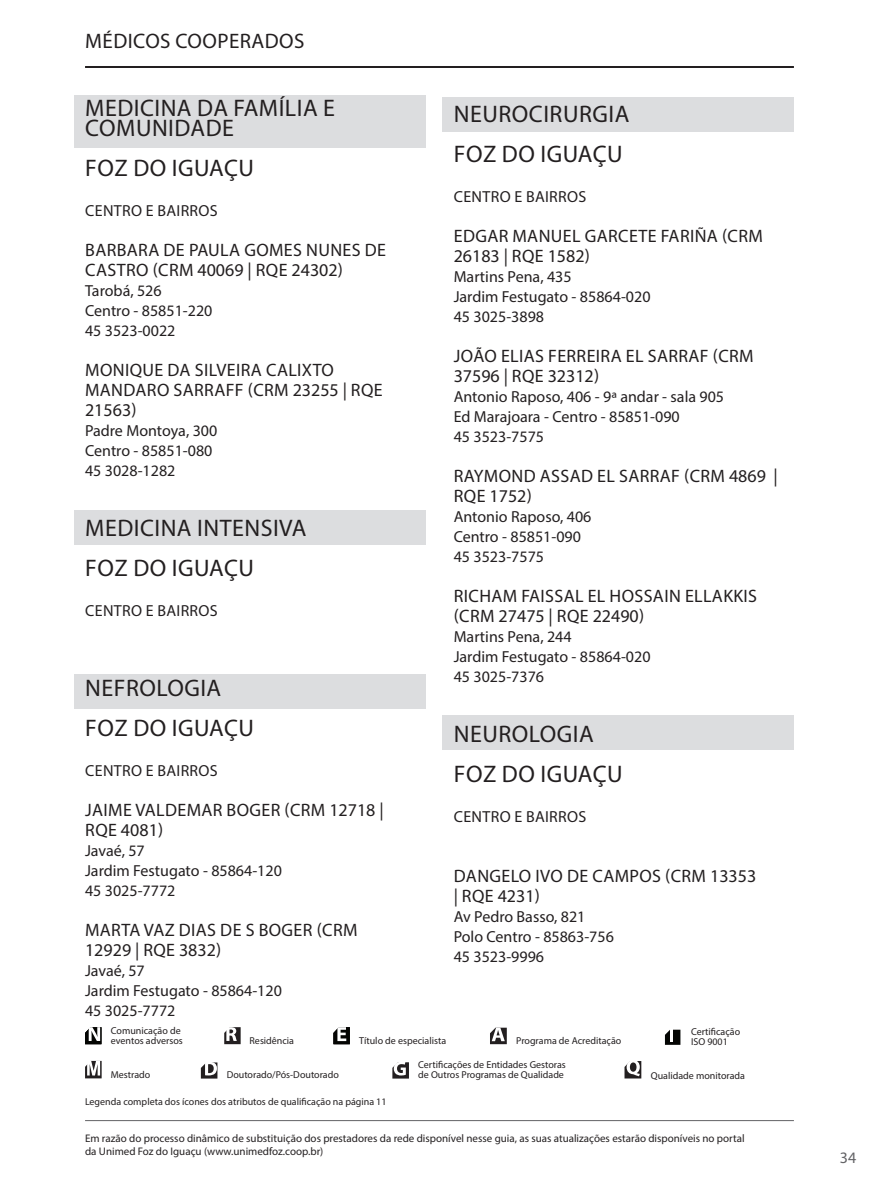
<style>
.page{position:relative;width:879px;height:1191px;background:#fff}
.page>*{position:absolute;margin:0;border:0;box-sizing:border-box;transform-origin:0 0}
.t1{font:24px/40px "Myriad Pro";letter-spacing:.02em;color:#231f20}
.t2{font:21px "Myriad Pro";letter-spacing:.02em;color:#231f20}
.t3{font:18px/20px "Myriad Pro";letter-spacing:.02em;color:#231f20}
.t4{font:16px/20px "Myriad Pro";color:#231f20}
.t5{font:16px "Myriad Pro";letter-spacing:.02em;color:#231f20}
.t6{font:16px "Myriad Pro";color:#636366}
.t7{font:11px/13.2px "Myriad Pro";color:#231f20}
.t8{font:10px/10px "Myriad Pro";color:#231f20}
</style>
<div class="page">
<div style="left:74px;top:95px;width:351px;height:53px;background:#dcdddf"></div>
<div style="left:442px;top:715px;width:352px;height:34px;background:#dcdddf"></div>
<div style="left:74px;top:674px;width:351px;height:34px;background:#dcdddf"></div>
<div style="left:74px;top:510px;width:351px;height:34px;background:#dcdddf"></div>
<div style="left:442px;top:97px;width:352px;height:34px;background:#dcdddf"></div>
<hr style="left:85px;top:66px;width:709px;height:2px;background:#231f20">
<hr style="left:85px;top:1120px;width:709px;height:1px;background:#636366">
<svg style="left:224px;top:1027px;width:17px;height:17px"></svg>
<svg style="left:333px;top:1027px;width:17px;height:17px"></svg>
<svg style="left:392px;top:1062px;width:17px;height:16px"></svg>
<svg style="left:201px;top:1062px;width:16px;height:16px"></svg>
<svg style="left:490px;top:1027px;width:17px;height:17px"></svg>
<svg style="left:624px;top:1061px;width:17px;height:17px"></svg>
<svg style="left:85px;top:1027px;width:16px;height:17px"></svg>
<svg style="left:665px;top:1029px;width:15px;height:15px"></svg>
<svg style="left:85px;top:1060px;width:17px;height:18px"></svg>
<h2 class="t2" style="left:85px;top:28px;width:221px">MÉDICOS COOPERADOS</h2>
<h1 class="t1" style="left:85px;top:97px;width:251px;line-height:20px">MEDICINA DA FAMÍLIA E<br>COMUNIDADE</h1>
<h1 class="t1" style="left:85px;top:147px;width:170px">FOZ DO IGUAÇU</h1>
<p class="t5" style="left:85px;top:200px;width:134px">CENTRO E BAIRROS</p>
<p class="t3" style="left:85px;top:239px;width:302px">BARBARA DE PAULA GOMES NUNES DE<br>CASTRO (CRM 40069 | RQE 24302)</p>
<p class="t4" style="left:85px;top:280px;width:129px">Tarobá, 526<br>Centro - 85851-220<br>45 3523-0022</p>
<p class="t3" style="left:85px;top:359px;width:299px">MONIQUE DA SILVEIRA CALIXTO<br>MANDARO SARRAFF (CRM 23255 | RQE<br>21563)</p>
<p class="t4" style="left:85px;top:420px;width:134px">Padre Montoya, 300<br>Centro - 85851-080<br>45 3028-1282</p>
<h1 class="t1" style="left:85px;top:507px;width:223px">MEDICINA INTENSIVA<br>FOZ DO IGUAÇU</h1>
<p class="t5" style="left:85px;top:600px;width:134px">CENTRO E BAIRROS</p>
<h1 class="t1" style="left:85px;top:667px;width:170px">NEFROLOGIA<br>FOZ DO IGUAÇU</h1>
<p class="t5" style="left:85px;top:760px;width:134px">CENTRO E BAIRROS</p>
<p class="t3" style="left:85px;top:799px;width:300px">JAIME VALDEMAR BOGER (CRM 12718 |<br>RQE 4081)</p>
<p class="t4" style="left:85px;top:840px;width:198px">Javaé, 57<br>Jardim Festugato - 85864-120<br>45 3025-7772</p>
<p class="t3" style="left:85px;top:919px;width:274px">MARTA VAZ DIAS DE S BOGER (CRM<br>12929 | RQE 3832)</p>
<p class="t4" style="left:85px;top:960px;width:198px">Javaé, 57<br>Jardim Festugato - 85864-120<br>45 3025-7772</p>
<h1 class="t1" style="left:454px;top:93px;width:177px">NEUROCIRURGIA<br>FOZ DO IGUAÇU</h1>
<p class="t5" style="left:454px;top:186px;width:134px">CENTRO E BAIRROS</p>
<p class="t3" style="left:454px;top:225px;width:311px">EDGAR MANUEL GARCETE FARIÑA (CRM<br>26183 | RQE 1582)</p>
<p class="t4" style="left:454px;top:266px;width:198px">Martins Pena, 435<br>Jardim Festugato - 85864-020<br>45 3025-3898</p>
<p class="t3" style="left:454px;top:345px;width:301px">JOÃO ELIAS FERREIRA EL SARRAF (CRM<br>37596 | RQE 32312)</p>
<p class="t4" style="left:454px;top:386px;width:272px">Antonio Raposo, 406 - 9ª andar - sala 905<br>Ed Marajoara - Centro - 85851-090<br>45 3523-7575</p>
<p class="t3" style="left:454px;top:465px;width:325px">RAYMOND ASSAD EL SARRAF (CRM 4869 |<br>RQE 1752)</p>
<p class="t4" style="left:454px;top:506px;width:139px">Antonio Raposo, 406<br>Centro - 85851-090<br>45 3523-7575</p>
<p class="t3" style="left:454px;top:585px;width:305px">RICHAM FAISSAL EL HOSSAIN ELLAKKIS (CRM 27475 | RQE 22490)</p>
<p class="t4" style="left:454px;top:626px;width:198px">Martins Pena, 244<br>Jardim Festugato - 85864-020<br>45 3025-7376</p>
<h1 class="t1" style="left:454px;top:713px;width:170px">NEUROLOGIA<br>FOZ DO IGUAÇU</h1>
<p class="t5" style="left:454px;top:806px;width:134px">CENTRO E BAIRROS</p>
<p class="t3" style="left:454px;top:865px;width:304px">DANGELO IVO DE CAMPOS (CRM 13353 | RQE 4231)</p>
<p class="t4" style="left:454px;top:906px;width:162px">Av Pedro Basso, 821<br>Polo Centro - 85863-756<br>45 3523-9996</p>
<p class="t8" style="left:111px;top:1025px;width:73px">Comunicação de eventos adversos</p>
<p class="t8" style="left:691px;top:1026px;width:51px">Certificação<br>ISO 9001</p>
<p class="t8" style="left:111px;top:1069px;width:41px">Mestrado</p>
<p class="t8" style="left:249px;top:1035px;width:46px">Residência</p>
<p class="t8" style="left:359px;top:1035px;width:88px">Título de especialista</p>
<p class="t8" style="left:418px;top:1060px;width:149px">Certificações de Entidades Gestoras</p>
<p class="t8" style="left:227px;top:1069px;width:114px">Doutorado/Pós-Doutorado</p>
<p class="t8" style="left:418px;top:1070px;width:147px">de Outros Programas de Qualidade</p>
<p class="t8" style="left:516px;top:1035px;width:106px">Programa de Acreditação</p>
<p class="t8" style="left:651px;top:1070px;width:96px">Qualidade monitorada</p>
<p class="t8" style="left:85px;top:1096px;width:303px">Legenda completa dos ícones dos atributos de qualificação na página 11</p>
<p class="t7" style="left:85px;top:1131px;width:661px">Em razão do processo dinâmico de substituição dos prestadores da rede disponível nesse guia, as suas atualizações estarão disponíveis no portal da Unimed Foz do Iguaçu (www.unimedfoz.coop.br)</p>
<p class="t6" style="left:840px;top:1147px;width:18px">34</p>
</div>
